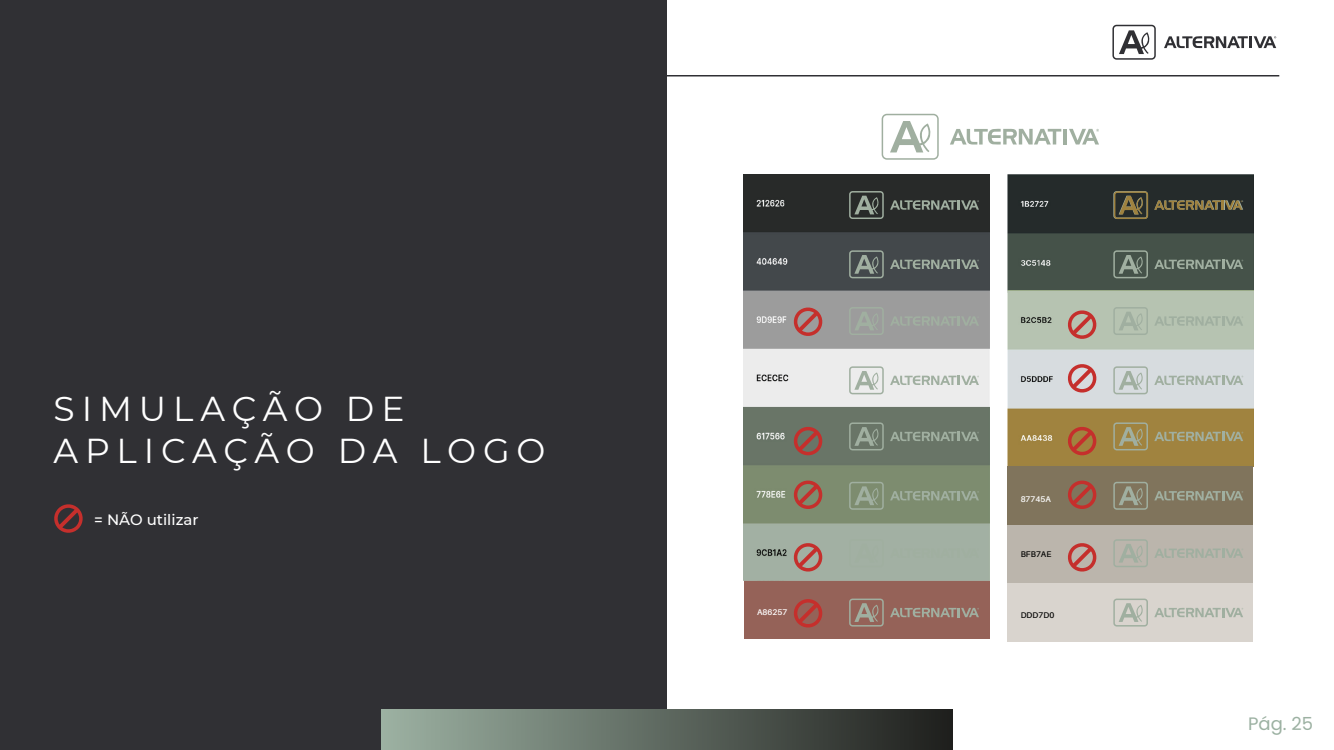
<style>
.page{position:relative;width:1334px;height:750px;background:#fff}
.page>*{position:absolute;margin:0;border:0;box-sizing:border-box;transform-origin:0 0}
.t1{font:34.5px/41.4px "Montserrat";letter-spacing:.2em;color:#fff}
.t2{font:18px "Poppins";color:#9cb1a2}
.t3{font:500 15px "Montserrat";color:#fff}
.t4{font:600 8.25px "Aileron";color:#fff}
.t5{font:600 8.25px "Aileron";color:#050504}
</style>
<div class="page">
<div style="left:1px;top:0;width:666px;height:750px;background:#303034"></div>
<hr style="left:667px;top:75px;width:612px;height:1px;background:#303034">
<div style="left:381px;top:710px;width:571px;height:40px;background:linear-gradient(to right,#9cb1a2,#1e1e1c)"></div>
<svg style="left:1164px;top:36px;width:112px;height:12px"></svg>
<svg style="left:1112px;top:24px;width:44px;height:36px"></svg>
<svg style="left:54px;top:504px;width:29px;height:29px"></svg>
<img style="left:1007px;top:174px;width:246px;height:292px">
<div style="left:1007px;top:525px;width:245px;height:58px;background:#bbb5ac"></div>
<div style="left:744px;top:581px;width:245px;height:58px;background:#956258"></div>
<div style="left:1007px;top:466px;width:245px;height:59px;background:#80745c"></div>
<div style="left:1007px;top:583px;width:245px;height:58px;background:#d9d4ce"></div>
<img style="left:743px;top:174px;width:246px;height:407px">
<svg style="left:792px;top:306px;width:31px;height:31px"></svg>
<svg style="left:792px;top:425px;width:31px;height:32px"></svg>
<svg style="left:792px;top:479px;width:31px;height:31px"></svg>
<svg style="left:792px;top:542px;width:31px;height:31px"></svg>
<svg style="left:1066px;top:425px;width:31px;height:32px"></svg>
<svg style="left:1068px;top:480px;width:29px;height:29px"></svg>
<svg style="left:1066px;top:309px;width:31px;height:31px"></svg>
<svg style="left:1066px;top:363px;width:31px;height:31px"></svg>
<svg style="left:1068px;top:543px;width:29px;height:29px"></svg>
<svg style="left:794px;top:599px;width:29px;height:29px"></svg>
<svg style="left:950px;top:129px;width:111px;height:16px"></svg>
<hr style="left:1063px;top:129px;width:3px;height:16px;background:#a0afa0">
<svg style="left:1069px;top:129px;width:30px;height:16px"></svg>
<svg style="left:881px;top:113px;width:58px;height:47px"></svg>
<svg style="left:890px;top:200px;width:89px;height:10px"></svg>
<svg style="left:848px;top:190px;width:36px;height:30px"></svg>
<svg style="left:890px;top:260px;width:89px;height:9px"></svg>
<svg style="left:848px;top:249px;width:36px;height:30px"></svg>
<svg style="left:890px;top:316px;width:89px;height:10px"></svg>
<svg style="left:848px;top:306px;width:36px;height:30px"></svg>
<svg style="left:890px;top:376px;width:89px;height:9px"></svg>
<svg style="left:848px;top:365px;width:36px;height:30px"></svg>
<svg style="left:890px;top:432px;width:89px;height:9px"></svg>
<svg style="left:848px;top:421px;width:36px;height:30px"></svg>
<svg style="left:890px;top:491px;width:89px;height:9px"></svg>
<svg style="left:848px;top:481px;width:36px;height:30px"></svg>
<svg style="left:890px;top:548px;width:89px;height:10px"></svg>
<svg style="left:848px;top:538px;width:36px;height:30px"></svg>
<svg style="left:890px;top:608px;width:89px;height:9px"></svg>
<svg style="left:849px;top:598px;width:35px;height:29px"></svg>
<svg style="left:1154px;top:260px;width:89px;height:9px"></svg>
<svg style="left:1112px;top:249px;width:36px;height:30px"></svg>
<svg style="left:1154px;top:316px;width:89px;height:10px"></svg>
<svg style="left:1112px;top:306px;width:36px;height:30px"></svg>
<svg style="left:1154px;top:376px;width:89px;height:9px"></svg>
<svg style="left:1112px;top:365px;width:36px;height:30px"></svg>
<svg style="left:1154px;top:432px;width:89px;height:9px"></svg>
<svg style="left:1112px;top:421px;width:36px;height:30px"></svg>
<svg style="left:1154px;top:491px;width:89px;height:9px"></svg>
<svg style="left:1113px;top:481px;width:35px;height:29px"></svg>
<svg style="left:1154px;top:548px;width:89px;height:10px"></svg>
<svg style="left:1113px;top:539px;width:35px;height:28px"></svg>
<svg style="left:1154px;top:608px;width:89px;height:9px"></svg>
<svg style="left:1113px;top:598px;width:35px;height:29px"></svg>
<svg style="left:1112px;top:190px;width:131px;height:30px;background:#424234"></svg>
<p class="t1" style="left:54px;top:387px;width:493px">SIMULAÇÃO DE<br>APLICAÇÃO DA LOGO</p>
<p class="t3" style="left:94px;top:509px;width:106px">= NÃO utilizar</p>
<p class="t4" style="left:757px;top:607px;width:32px">A86257</p>
<p class="t4" style="left:1020px;top:495px;width:32px">87745A</p>
<p class="t5" style="left:1020px;top:550px;width:32px">BFB7AE</p>
<p class="t5" style="left:1020px;top:611px;width:35px">DDD7D0</p>
<p class="t2" style="left:1248px;top:714px;width:66px">Pág. 25</p>
</div>
